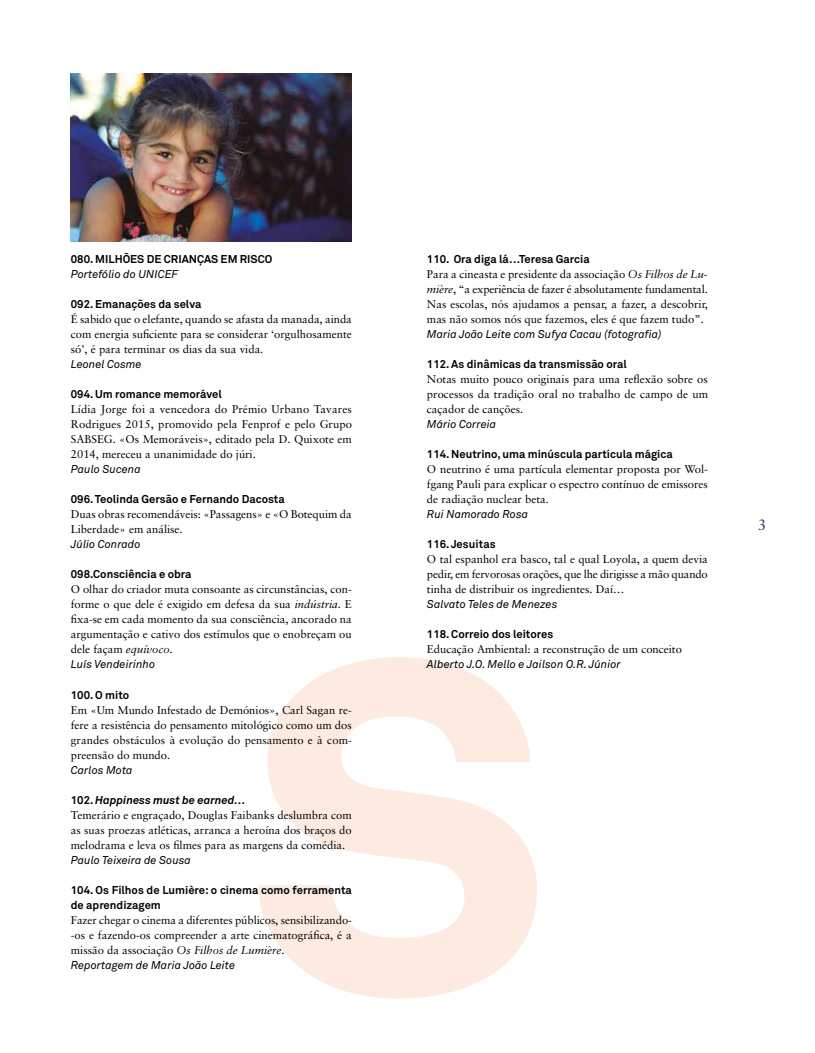
<style>
.page{position:relative;width:815px;height:1053px;background:#fff}
.page>*{position:absolute;margin:0;border:0;box-sizing:border-box;transform-origin:0 0}
.t1{font:15px "Sabon";color:#192a6b}
.t2{font:11.25px/15px "Sabon";color:#000;text-align:justify}
.t3{font:700 11.25px/15px "Akkurat";color:#000}
.t4{font:italic 11.25px "Akkurat";color:#000}
.t5{font:italic 700 11.25px "Akkurat";color:#000}
.s1{font-style:italic}
.s2{font-style:normal}
</style>
<div class="page">
<svg style="left:258px;top:657px;width:279px;height:341px;fill:#fdebe1"></svg>
<img style="left:71px;top:74px;width:281px;height:167px">
<p class="t3" style="left:71px;top:252px;width:203px">080. MILHÕES DE CRIANÇAS EM RISCO</p>
<p class="t4" style="left:71px;top:267px;width:109px">Portefólio do UNICEF</p>
<p class="t3" style="left:71px;top:297px;width:132px">092. Emanações da selva</p>
<p class="t2" style="left:71px;top:312px;width:282px">É sabido que o elefante, quando se afasta da manada, ainda com energia suficiente para se considerar ‘orgulhosamente só’, é para terminar os dias da sua vida.</p>
<p class="t4" style="left:71px;top:357px;width:72px">Leonel Cosme</p>
<p class="t3" style="left:71px;top:387px;width:153px">094. Um romance memorável</p>
<p class="t2" style="left:71px;top:402px;width:283px">Lídia Jorge foi a vencedora do Prémio Urbano Tavares Rodrigues 2015, promovido pela Fenprof e pelo Grupo SABSEG. «Os Memoráveis», editado pela D. Quixote em 2014, mereceu a unanimidade do júri.</p>
<p class="t4" style="left:71px;top:462px;width:71px">Paulo Sucena</p>
<p class="t3" style="left:71px;top:491px;width:215px">096. Teolinda Gersão e Fernando Dacosta</p>
<p class="t2" style="left:71px;top:507px;width:282px">Duas obras recomendáveis: «Passagens» e «O Botequim da<br>Liberdade» em análise.</p>
<p class="t4" style="left:71px;top:537px;width:71px">Júlio Conrado</p>
<p class="t3" style="left:71px;top:566px;width:122px">098.Consciência e obra</p>
<p class="t2" style="left:71px;top:582px;width:282px">O olhar do criador muta consoante as circunstâncias, con&shy;forme o que dele é exigido em defesa da sua <span class="s1">indústria</span>. E fixa-se em cada momento da sua consciência, ancorado na argumentação e cativo dos estímulos que o enobreçam ou dele façam <span class="s1">equívoco</span>.</p>
<p class="t4" style="left:71px;top:657px;width:86px">Luís Vendeirinho</p>
<p class="t3" style="left:71px;top:686px;width:60px">100. O mito</p>
<p class="t2" style="left:71px;top:702px;width:283px">Em «Um Mundo Infestado de Demónios», Carl Sagan re&shy;fere a resistência do pensamento mitológico como um dos grandes obstáculos à evolução do pensamento e à com&shy;preensão do mundo.</p>
<p class="t4" style="left:71px;top:762px;width:63px">Carlos Mota</p>
<p class="t5" style="left:71px;top:792px;width:176px"><span class="s2">102.</span> Happiness must be earned…</p>
<p class="t2" style="left:71px;top:807px;width:282px">Temerário e engraçado, Douglas Faibanks deslumbra com as suas proezas atléticas, arranca a heroína dos braços do melodrama e leva os filmes para as margens da comédia.</p>
<p class="t4" style="left:71px;top:852px;width:122px">Paulo Teixeira de Sousa</p>
<p class="t3" style="left:71px;top:881px;width:282px">104. Os Filhos de Lumière: o cinema como ferramenta de aprendizagem</p>
<p class="t2" style="left:71px;top:912px;width:283px">Fazer chegar o cinema a diferentes públicos, sensibilizando--os e fazendo-os compreender a arte cinematográfica, é a missão da associação <span class="s1">Os Filhos de Lumière</span>.</p>
<p class="t4" style="left:71px;top:957px;width:166px">Reportagem de Maria João Leite</p>
<p class="t3" style="left:427px;top:251px;width:164px">110. Ora diga lá…Teresa Garcia</p>
<p class="t2" style="left:427px;top:267px;width:282px">Para a cineasta e presidente da associação <span class="s1">Os Filhos de Lu&shy;mière</span>, “a experiência de fazer é absolutamente fundamental.<br>Nas escolas, nós ajudamos a pensar, a fazer, a descobrir, mas não somos nós que fazemos, eles é que fazem tudo”.</p>
<p class="t4" style="left:427px;top:327px;width:236px">Maria João Leite com Sufya Cacau (fotografia)</p>
<p class="t3" style="left:427px;top:356px;width:201px">112. As dinâmicas da transmissão oral</p>
<p class="t2" style="left:427px;top:372px;width:283px">Notas muito pouco originais para uma reflexão sobre os processos da tradição oral no trabalho de campo de um caçador de canções.</p>
<p class="t4" style="left:427px;top:417px;width:71px">Mário Correia</p>
<p class="t3" style="left:427px;top:446px;width:247px">114. Neutrino, uma minúscula partícula mágica</p>
<p class="t2" style="left:427px;top:461px;width:282px">O neutrino é uma partícula elementar proposta por Wol&shy;fgang Pauli para explicar o espectro contínuo de emissores de radiação nuclear beta.</p>
<p class="t4" style="left:427px;top:507px;width:103px">Rui Namorado Rosa</p>
<p class="t3" style="left:427px;top:536px;width:70px">116. Jesuítas</p>
<p class="t2" style="left:427px;top:551px;width:282px">O tal espanhol era basco, tal e qual Loyola, a quem devia pedir, em fervorosas orações, que lhe dirigisse a mão quando tinha de distribuir os ingredientes. Daí…</p>
<p class="t4" style="left:427px;top:597px;width:132px">Salvato Teles de Menezes</p>
<p class="t3" style="left:427px;top:626px;width:128px">118. Correio dos leitores</p>
<p class="t2" style="left:427px;top:641px;width:256px">Educação Ambiental: a reconstrução de um conceito</p>
<p class="t4" style="left:427px;top:657px;width:195px">Alberto J.O. Mello e Jailson O.R. Júnior</p>
<h1 class="t1" style="left:758px;top:516px;width:10px">3</h1>
</div>
